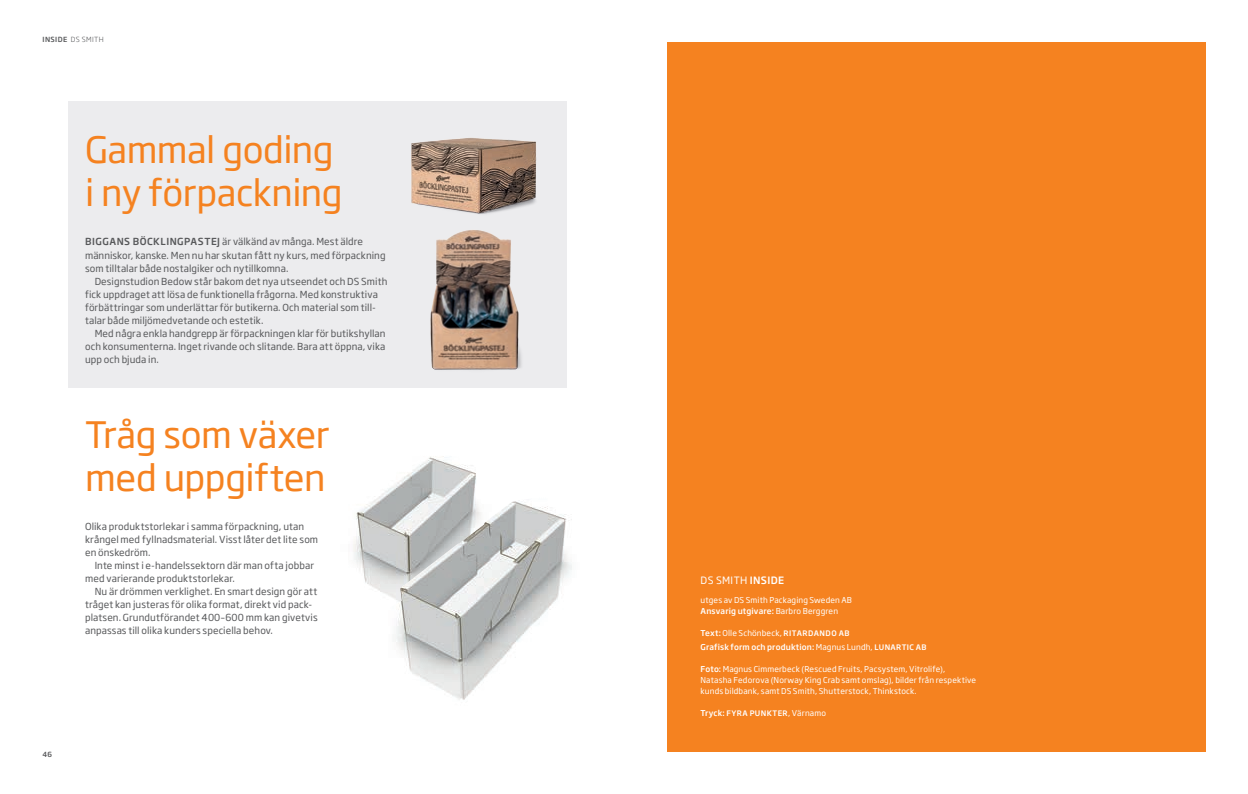
<style>
.page{position:relative;width:1248px;height:794px;background:#fff}
.page>*{position:absolute;margin:0;border:0;box-sizing:border-box;transform-origin:0 0}
.t1{font:36px/43.2px "Soho Gothic Pro";letter-spacing:-.015em;color:#f58220}
.t2{font:10px "Soho Gothic Pro";letter-spacing:.04em;color:#fff}
.t3{font:9.6px/13px "Soho Gothic Pro";letter-spacing:.01em;color:#57585a}
.t4{font:8px/11px "Soho Gothic Pro";letter-spacing:.015em;color:#fff}
.t5{font:500 8px/14px "Soho Gothic Pro";letter-spacing:.015em;color:#fff}
.t6{font:500 7.5px "Soho Gothic Pro";letter-spacing:.055em;color:#fff}
.t7{font:300 7px "Soho Gothic Pro";letter-spacing:.055em;color:#57585a}
.t8{font:500 7px "Soho Gothic Pro";color:#57585a}
.s1{font-weight:500}
.s2{font-weight:400}
.s3{font-size:7.5px}
.s4{font-size:8px}
.s5{font-weight:400;font-size:8px}
</style>
<div class="page">
<img style="left:353px;top:456px;width:123px;height:107px">
<div style="left:68px;top:102px;width:499px;height:286px;background:#ececee"></div>
<div style="left:666px;top:43px;width:539px;height:709px;background:#f58220"></div>
<img style="left:411px;top:138px;width:126px;height:232px">
<img style="left:357px;top:484px;width:215px;height:216px">
<p class="t7" style="left:43px;top:34px;width:63px"><span class="s1">INSIDE</span> DS SMITH</p>
<h1 class="t1" style="left:85px;top:126px;width:259px">Gammal goding i ny förpackning</h1>
<p class="t3" style="left:85px;top:235px;width:302px"><span class="s1">BIGGANS BÖCKLINGPASTEJ</span> är välkänd av många. Mest äldre människor, kanske. Men nu har skutan fått ny kurs, med förpackning som tilltalar både nostalgiker och nytillkomna.</p>
<p class="t3" style="left:85px;top:274px;width:304px;text-indent:10px">Designstudion Bedow står bakom det nya utseendet och DS Smith fick uppdraget att lösa de funktionella frågorna. Med konstruktiva förbättringar som underlättar för butikerna. Och material som till&shy;talar både miljömedvetande och estetik.</p>
<p class="t3" style="left:85px;top:326px;width:302px;text-align:justify;text-indent:10px">Med några enkla handgrepp är förpackningen klar för butikshyllan och konsumenterna. Inget rivande och slitande. Bara att öppna, vika upp och bjuda in.</p>
<h1 class="t1" style="left:85px;top:411px;width:246px">Tråg som växer med uppgiften</h1>
<p class="t3" style="left:85px;top:519px;width:234px">Olika produktstorlekar i samma förpackning, utan krångel med fyllnadsmaterial. Visst låter det lite som en önskedröm.</p>
<p class="t3" style="left:85px;top:558px;width:230px;text-indent:10px">Inte minst i e-handelssektorn där man ofta jobbar med varierande produktstorlekar.</p>
<p class="t3" style="left:85px;top:584px;width:234px;text-indent:10px">Nu är drömmen verklighet. En smart design gör att tråget kan justeras för olika format, direkt vid pack&shy;platsen. Grundutförandet 400–600 mm kan givetvis anpassas till olika kunders speciella behov.</p>
<p class="t8" style="left:43px;top:749px;width:11px">46</p>
<p class="t2" style="left:700px;top:572px;width:85px">DS SMITH <span class="s1">INSIDE</span></p>
<p class="t4" style="left:700px;top:593px;width:153px">utges av DS Smith Packaging Sweden AB<br><span class="s1">Ansvarig utgivare:</span> Barbro Berggren</p>
<p class="t5" style="left:700px;top:625px;width:227px">Text: <span class="s2">Olle Schönbeck,</span> <span class="s3">RITARDANDO AB<br></span>Grafisk form och produktion: <span class="s2">Magnus Lundh,</span> <span class="s3">LUNARTIC AB</span></p>
<p class="t4" style="left:700px;top:662px;width:277px"><span class="s1">Foto:</span> Magnus Cimmerbeck (Rescued Fruits, Pacsystem, Vitrolife),<br>Natasha Fedorova (Norway King Crab samt omslag), bilder från respektive kunds bildbank, samt DS Smith, Shutterstock, Thinkstock.</p>
<p class="t6" style="left:700px;top:707px;width:127px"><span class="s4">Tryck:</span> FYRA PUNKTER<span class="s5">, Värnamo</span></p>
</div>
